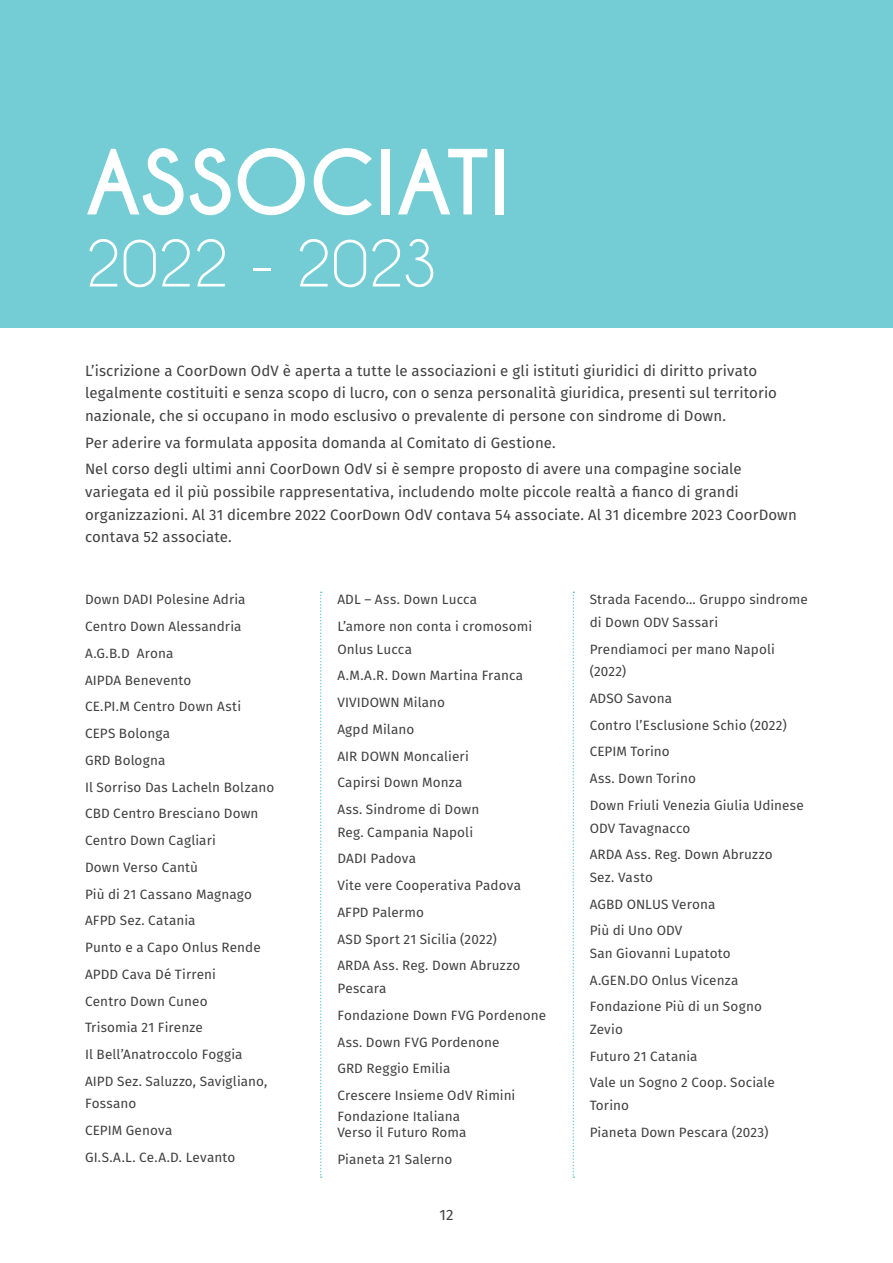
<style>
.page{position:relative;width:893px;height:1263px;background:#fff}
.page>*{position:absolute;margin:0;border:0;box-sizing:border-box;transform-origin:0 0}
.t1{font:700 84px "Caviar Dreams";letter-spacing:-.01em;color:#fff}
.t2{font:60px "Caviar Dreams";letter-spacing:-.01em;color:#fff}
.t3{font:15px/22.5px "Fira Sans";letter-spacing:.005em;color:#414042}
.t4{font:13.5px/26.7px "Fira Sans";letter-spacing:.01em;color:#414042}
</style>
<div class="page">
<div style="left:0;top:0;width:893px;height:327px;background:#74cdd4"></div>
<svg style="left:320px;top:592px;width:2px;height:586px"></svg>
<svg style="left:573px;top:592px;width:1px;height:586px"></svg>
<h1 class="t1" style="left:85px;top:132px;width:428px">ASSOCIATI</h1>
<h2 class="t2" style="left:85px;top:228px;width:354px">2022 - 2023</h2>
<p class="t3" style="left:85px;top:359px;width:693px">L’iscrizione a CoorDown OdV è aperta a tutte le associazioni e gli istituti giuridici di diritto privato legalmente costituiti e senza scopo di lucro, con o senza personalità giuridica, presenti sul territorio nazionale, che si occupano in modo esclusivo o prevalente di persone con sindrome di Down.</p>
<p class="t3" style="left:85px;top:429px;width:658px;line-height:26.7px">Per aderire va formulata apposita domanda al Comitato di Gestione.<br>Nel corso degli ultimi anni CoorDown OdV si è sempre proposto di avere una compagine sociale</p>
<p class="t3" style="left:85px;top:480px;width:713px">variegata ed il più possibile rappresentativa, includendo molte piccole realtà a fianco di grandi organizzazioni. Al 31 dicembre 2022 CoorDown OdV contava 54 associate. Al 31 dicembre 2023 CoorDown contava 52 associate.</p>
<p class="t4" style="left:85px;top:586px;width:191px">Down DADI Polesine Adria<br>Centro Down Alessandria<br>A.G.B.D Arona<br>AIPDA Benevento<br>CE.PI.M Centro Down Asti<br>CEPS Bolonga<br>GRD Bologna<br>Il Sorriso Das Lacheln Bolzano<br>CBD Centro Bresciano Down<br>Centro Down Cagliari<br>Down Verso Cantù<br>Più di 21 Cassano Magnago<br>AFPD Sez. Catania<br>Punto e a Capo Onlus Rende<br>APDD Cava Dé Tirreni<br>Centro Down Cuneo<br>Trisomia 21 Firenze<br>Il Bell’Anatroccolo Foggia<br>AIPD Sez. Saluzzo, Savigliano,</p>
<p class="t4" style="left:85px;top:1090px;width:152px">Fossano<br>CEPIM Genova<br>GI.S.A.L. Ce.A.D. Levanto</p>
<p class="t4" style="left:337px;top:586px;width:196px">ADL – Ass. Down Lucca<br>L’amore non conta i cromosomi</p>
<p class="t4" style="left:337px;top:635px;width:187px">Onlus Lucca<br>A.M.A.R. Down Martina Franca<br>VIVIDOWN Milano<br>Agpd Milano<br>AIR DOWN Moncalieri<br>Capirsi Down Monza<br>Ass. Sindrome di Down</p>
<p class="t4" style="left:337px;top:818px;width:185px">Reg. Campania Napoli<br>DADI Padova<br>Vite vere Cooperativa Padova<br>AFPD Palermo<br>ASD Sport 21 Sicilia (2022)<br>ARDA Ass. Reg. Down Abruzzo</p>
<p class="t4" style="left:337px;top:974px;width:210px">Pescara<br>Fondazione Down FVG Pordenone<br>Ass. Down FVG Pordenone<br>GRD Reggio Emilia<br>Crescere Insieme OdV Rimini</p>
<p class="t4" style="left:337px;top:1107px;width:131px;line-height:16.5px">Fondazione Italiana<br>Verso il Futuro Roma</p>
<p class="t4" style="left:337px;top:1145px;width:117px">Pianeta 21 Salerno</p>
<p class="t3" style="left:440px;top:1203px;width:15px">12</p>
<p class="t4" style="left:590px;top:588px;width:220px;line-height:22.5px">Strada Facendo… Gruppo sindrome di Down ODV Sassari</p>
<p class="t4" style="left:590px;top:637px;width:187px;line-height:22.5px">Prendiamoci per mano Napoli (2022)</p>
<p class="t4" style="left:590px;top:684px;width:216px">ADSO Savona<br>Contro l’Esclusione Schio (2022)<br>CEPIM Torino<br>Ass. Down Torino<br>Down Friuli Venezia Giulia Udinese</p>
<p class="t4" style="left:590px;top:814px;width:184px">ODV Tavagnacco<br>ARDA Ass. Reg. Down Abruzzo</p>
<p class="t4" style="left:590px;top:863px;width:127px">Sez. Vasto<br>AGBD ONLUS Verona<br>Più di Uno ODV</p>
<p class="t4" style="left:590px;top:939px;width:174px">San Giovanni Lupatoto<br>A.GEN.DO Onlus Vicenza<br>Fondazione Più di un Sogno</p>
<p class="t4" style="left:590px;top:1015px;width:187px">Zevio<br>Futuro 21 Catania<br>Vale un Sogno 2 Coop. Sociale</p>
<p class="t4" style="left:590px;top:1091px;width:180px">Torino<br>Pianeta Down Pescara (2023)</p>
</div>
